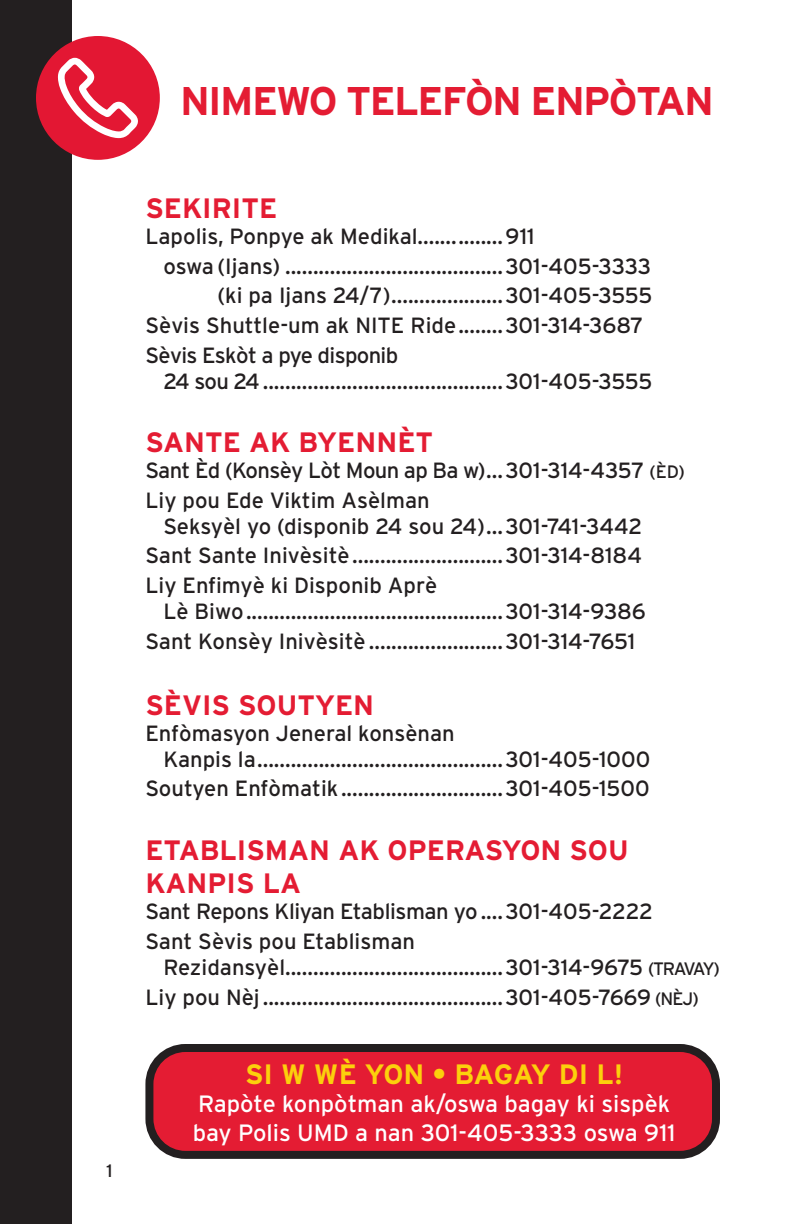
<style>
.page{position:relative;width:792px;height:1224px;background:#fff}
.page>*{position:absolute;margin:0;border:0;box-sizing:border-box;transform-origin:0 0}
.Head_20_Red{font:700 40px "Interstate";letter-spacing:-.04em;color:#e41c33}
.Subhead_14_Red{font:700 28px/33.6px "Interstate";color:#e41c33}
.Subhead_14_Red-2{font:700 28px "Interstate";letter-spacing:-.015em;color:#fcd00c}
.Text_11_K{font:23.6px/28.4px "Interstate";color:#fff}
.Text_11_K_-_TABS{font:22px/26px "Interstate";color:#231f20}
.Text_11_K_-_TABS-2{font:22px/26px "Interstate";letter-spacing:-.03em;color:#231f20}
.Text_11_K_-_TABS-3{font:22px "Interstate";letter-spacing:-.02em;color:#231f20}
.Text_7_K{font:18px "Interstate";color:#231f20}
.s1{font-size:18px}
</style>
<div class="page">
<div style="left:0;top:0;width:72px;height:1224px;background:#231f20"></div>
<hr style="left:791px;top:0;width:1px;height:1224px;background:#231f20">
<div style="left:36px;top:36px;width:124px;height:124px;background:#e31733;border-radius:50%"></div>
<svg style="left:58px;top:58px;width:80px;height:80px"></svg>
<div style="left:149px;top:1048px;width:567px;height:107px;background:#e41c33;border-radius:36px"></div>
<div style="left:145px;top:1044px;width:575px;height:115px;border:8px solid #231f20;border-radius:36px"></div>
<p class="Text_7_K" style="left:107px;top:1161px;width:8px">1</p>
<p class="Head_20_Red" style="left:180px;top:79px;width:536px">NIMEWO TELEFÒN ENPÒTAN</p>
<p class="Subhead_14_Red" style="left:145px;top:191px;width:133px">SEKIRITE</p>
<p class="Text_11_K_-_TABS" style="left:145px;top:223px;width:391px">Lapolis, Ponpye ak Medikal...............911</p>
<p class="Text_11_K_-_TABS" style="left:163px;top:253px;width:490px">oswa (Ijans) .......................................301-405-3333</p>
<p class="Text_11_K_-_TABS" style="left:217px;top:283px;width:437px">(ki pa Ijans 24/7)....................301-405-3555</p>
<p class="Text_11_K_-_TABS" style="left:145px;top:312px;width:500px">Sèvis Shuttle-um ak NITE Ride........301-314-3687</p>
<p class="Text_11_K_-_TABS-2" style="left:163px;top:342px;width:491px;text-indent:-18px">Sèvis Eskòt a pye disponib<br>24 sou 24...........................................301-405-3555</p>
<p class="Subhead_14_Red" style="left:145px;top:425px;width:289px">SANTE AK BYENNÈT</p>
<p class="Text_11_K_-_TABS-2" style="left:145px;top:457px;width:541px">Sant Èd (Konsèy Lòt Moun ap Ba w)...301-314-4357 <span class="s1">(ÈD)</span></p>
<p class="Text_11_K_-_TABS" style="left:163px;top:487px;width:481px;text-indent:-18px">Liy pou Ede Viktim Asèlman<br>Seksyèl yo (disponib 24 sou 24)...301-741-3442</p>
<p class="Text_11_K_-_TABS" style="left:145px;top:543px;width:498px">Sant Sante Inivèsitè...........................301-314-8184</p>
<p class="Text_11_K_-_TABS" style="left:163px;top:572px;width:484px;text-indent:-18px">Liy Enfimyè ki Disponib Aprè<br>Lè Biwo..............................................301-314-9386</p>
<p class="Text_11_K_-_TABS" style="left:145px;top:628px;width:491px">Sant Konsèy Inivèsitè ........................301-314-7651</p>
<p class="Subhead_14_Red" style="left:145px;top:688px;width:230px">SÈVIS SOUTYEN</p>
<p class="Text_11_K_-_TABS" style="left:163px;top:720px;width:488px;text-indent:-18px">Enfòmasyon Jeneral konsènan<br>Kanpis la............................................301-405-1000</p>
<p class="Text_11_K_-_TABS" style="left:145px;top:775px;width:506px">Soutyen Enfòmatik.............................301-405-1500</p>
<p class="Subhead_14_Red" style="left:145px;top:833px;width:485px">ETABLISMAN AK OPERASYON SOU<br>KANPIS LA</p>
<p class="Text_11_K_-_TABS-3" style="left:145px;top:899px;width:509px">Sant Repons Kliyan Etablisman yo ....301-405-2222</p>
<p class="Text_11_K_-_TABS" style="left:163px;top:928px;width:558px;text-indent:-18px">Sant Sèvis pou Etablisman<br>Rezidansyèl.......................................301-314-9675 <span class="s1">(TRAVAY)</span></p>
<p class="Text_11_K_-_TABS" style="left:145px;top:984px;width:555px">Liy pou Nèj ...........................................301-405-7669 <span class="s1">(NÈJ)</span></p>
<p class="Subhead_14_Red-2" style="left:245px;top:1058px;width:380px">SI W WÈ YON • BAGAY DI L!</p>
<p class="Text_11_K" style="left:193px;top:1090px;width:484px">Rapòte konpòtman ak/oswa bagay ki sispèk bay Polis UMD a nan 301-405-3333 oswa 911</p>
</div>
